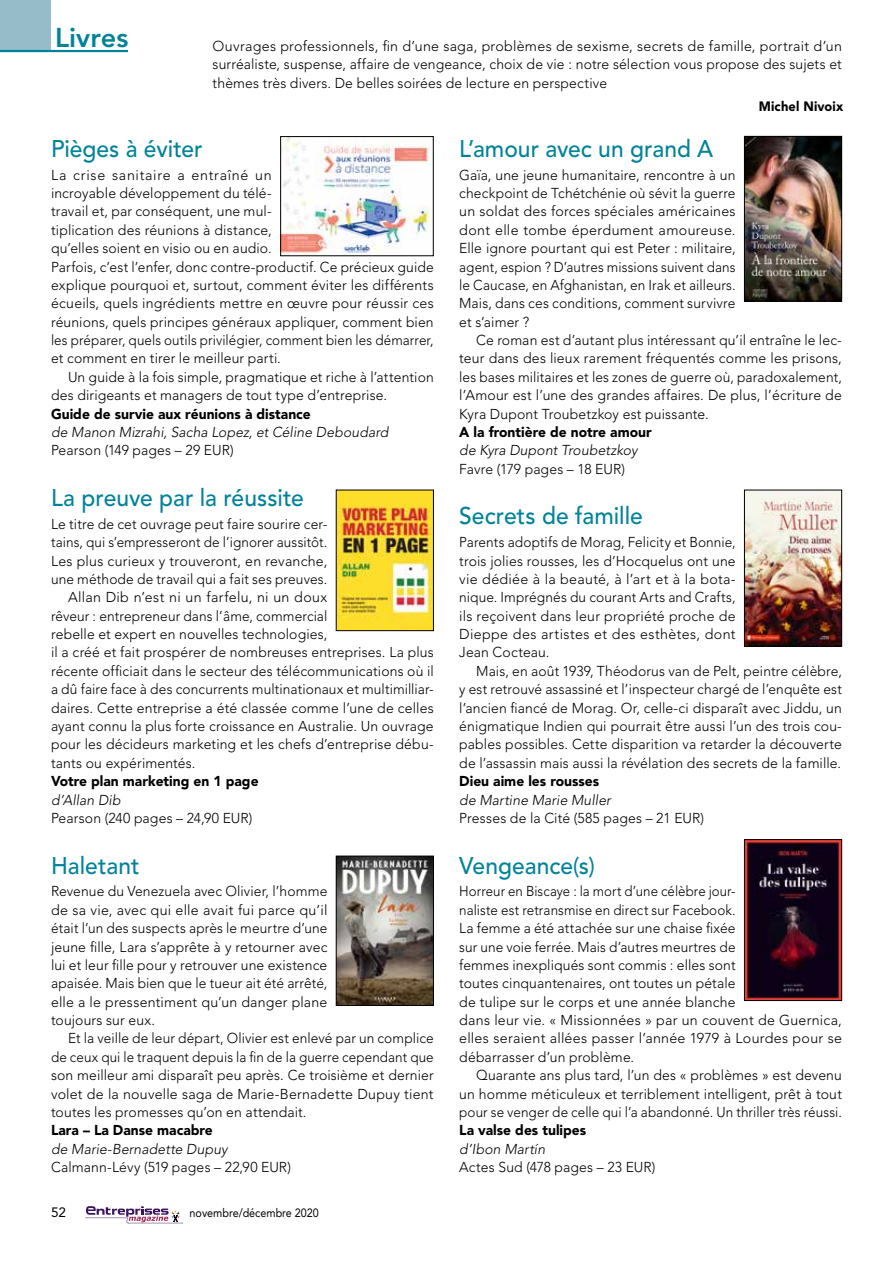
<style>
.page{position:relative;width:893px;height:1263px;background:#fff}
.page>*{position:absolute;margin:0;border:0;box-sizing:border-box;transform-origin:0 0}
.t1{font:800 27px "Avenir";color:#008399}
.t2{font:500 24px "Avenir";color:#008399;scale:.95 1}
.t3{font:300 14.25px/18.3px "Avenir";letter-spacing:.01em;color:#000;text-align:justify}
.t4{font:300 14.25px/18.3px "Avenir";letter-spacing:.01em;color:#000;text-align:justify;scale:.96 1}
.t5{font:300 14.25px/18.3px "Avenir";letter-spacing:.01em;color:#000;scale:.93 1}
.t6{font:900 14.25px "Avenir";color:#000}
.t7{font:italic 300 14.25px "Avenir";letter-spacing:.01em;color:#000}
.t8{font:300 14.25px "Avenir";letter-spacing:.01em;color:#000;scale:.95 1}
.t9{font:900 13.5px "Avenir";letter-spacing:.015em;color:#000;scale:.95 1}
.t10{font:13.5px "Avenir";color:#000}
.t11{font:12px "Avenir";color:#000;scale:.9 1}
</style>
<div class="page">
<svg style="left:85px;top:1206px;width:97px;height:17px"></svg>
<div style="left:0;top:0;width:51px;height:51px;background:#96bcca"></div>
<hr style="left:0;top:50px;width:128px;height:2px;background:#008399">
<img style="left:282px;top:138px;width:150px;height:116px">
<div style="left:280px;top:136px;width:154px;height:120px;border:1px solid #000"></div>
<img style="left:746px;top:138px;width:94px;height:161px">
<div style="left:744px;top:136px;width:98px;height:165px;border:1px solid #000"></div>
<img style="left:338px;top:492px;width:94px;height:137px">
<div style="left:336px;top:490px;width:98px;height:141px;border:1px solid #000"></div>
<img style="left:746px;top:492px;width:94px;height:152px">
<div style="left:744px;top:490px;width:98px;height:156px;border:1px solid #000"></div>
<img style="left:338px;top:858px;width:94px;height:146px">
<div style="left:336px;top:856px;width:98px;height:150px;border:1px solid #000"></div>
<img style="left:746px;top:841px;width:94px;height:158px">
<div style="left:744px;top:839px;width:98px;height:162px;border:1px solid #000"></div>
<h1 class="t1" style="left:55px;top:22px;width:75px">Livres</h1>
<p class="t3" style="left:213px;top:37px;width:631px">Ouvrages professionnels, fin d’une saga, problèmes de sexisme, secrets de famille, portrait d’un surréaliste, suspense, affaire de vengeance, choix de vie : notre sélection vous propose des sujets et thèmes très divers. De belles soirées de lecture en perspective</p>
<p class="t9" style="left:759px;top:98px;width:91px">Michel Nivoix</p>
<h2 class="t2" style="left:51px;top:135px;width:161px">Pièges à éviter</h2>
<p class="t3" style="left:51px;top:166px;width:384px;text-align:left">La crise sanitaire a entraîné un<br>incroyable développement du télé-<br>travail et, par conséquent, une mul-<br>tiplication des réunions à distance,<br>qu’elles soient en visio ou en audio.<br>Parfois, c’est l’enfer, donc contre-productif. Ce précieux guide explique pourquoi et, surtout, comment éviter les différents écueils, quels ingrédients mettre en œuvre pour réussir ces réunions, quels principes généraux appliquer, comment bien les préparer, quels outils privilégier, comment bien les démarrer, et comment en tirer le meilleur parti.</p>
<p class="t3" style="left:51px;top:368px;width:384px;text-indent:17px">Un guide à la fois simple, pragmatique et riche à l’attention des dirigeants et managers de tout type d’entreprise.</p>
<p class="t6" style="left:51px;top:405px;width:261px">Guide de survie aux réunions à distance</p>
<p class="t7" style="left:51px;top:424px;width:339px">de Manon Mizrahi, Sacha Lopez, et Céline Deboudard</p>
<p class="t3" style="left:51px;top:441px;width:184px">Pearson (149 pages – 29 EUR)</p>
<h2 class="t2" style="left:51px;top:484px;width:268px">La preuve par la réussite</h2>
<p class="t3" style="left:51px;top:515px;width:278px">Le titre de cet ouvrage peut faire sourire cer-</p>
<p class="t8" style="left:51px;top:534px;width:292px">tains, qui s’empresseront de l’ignorer aussitôt.</p>
<p class="t3" style="left:51px;top:551px;width:278px">Les plus curieux y trouveront, en revanche,</p>
<p class="t4" style="left:51px;top:570px;width:289px">une méthode de travail qui a fait ses preuves.</p>
<p class="t3" style="left:68px;top:588px;width:261px">Allan Dib n’est ni un farfelu, ni un doux</p>
<p class="t4" style="left:51px;top:607px;width:289px">rêveur : entrepreneur dans l’âme, commercial</p>
<p class="t3" style="left:51px;top:625px;width:278px">rebelle et expert en nouvelles technologies,</p>
<p class="t3" style="left:51px;top:643px;width:384px">il a créé et fait prospérer de nombreuses entreprises. La plus</p>
<p class="t3" style="left:51px;top:662px;width:384px">récente officiait dans le secteur des télécommunications où il</p>
<p class="t4" style="left:51px;top:680px;width:400px">a dû faire face à des concurrents multinationaux et multimilliar-</p>
<p class="t3" style="left:51px;top:698px;width:384px">daires. Cette entreprise a été classée comme l’une de celles</p>
<p class="t3" style="left:51px;top:717px;width:384px">ayant connu la plus forte croissance en Australie. Un ouvrage</p>
<p class="t3" style="left:51px;top:735px;width:384px">pour les décideurs marketing et les chefs d’entreprise débu-</p>
<p class="t3" style="left:51px;top:754px;width:146px">tants ou expérimentés.</p>
<p class="t6" style="left:51px;top:772px;width:209px">Votre plan marketing en 1 page</p>
<p class="t7" style="left:51px;top:791px;width:71px">d’Allan Dib</p>
<p class="t3" style="left:51px;top:809px;width:203px">Pearson (240 pages – 24,90 EUR)</p>
<h2 class="t2" style="left:51px;top:851px;width:95px">Haletant</h2>
<p class="t3" style="left:51px;top:882px;width:278px">Revenue du Venezuela avec Olivier, l’homme de sa vie, avec qui elle avait fui parce qu’il était l’un des suspects après le meurtre d’une jeune fille, Lara s’apprête à y retourner avec lui et leur fille pour y retrouver une existence apaisée. Mais bien que le tueur ait été arrêté, elle a le pressentiment qu’un danger plane toujours sur eux.</p>
<p class="t4" style="left:51px;top:1029px;width:400px;text-indent:17px">Et la veille de leur départ, Olivier est enlevé par un complice de ceux qui le traquent depuis la fin de la guerre cependant que son meilleur ami disparaît peu après. Ce troisième et dernier volet de la nouvelle saga de Marie-Bernadette Dupuy tient toutes les promesses qu’on en attendait.</p>
<p class="t6" style="left:51px;top:1122px;width:163px">Lara – La Danse macabre</p>
<p class="t7" style="left:51px;top:1140px;width:178px">de Marie-Bernadette Dupuy</p>
<p class="t3" style="left:51px;top:1158px;width:241px">Calmann-Lévy (519 pages – 22,90 EUR)</p>
<p class="t10" style="left:51px;top:1204px;width:17px">52</p>
<p class="t11" style="left:190px;top:1206px;width:145px">novembre/décembre 2020</p>
<h2 class="t2" style="left:459px;top:135px;width:269px">L’amour avec un grand A</h2>
<p class="t3" style="left:459px;top:166px;width:278px">Gaïa, une jeune humanitaire, rencontre à un checkpoint de Tchétchénie où sévit la guerre un soldat des forces spéciales américaines dont elle tombe éperdument amoureuse.<br>Elle ignore pourtant qui est Peter : militaire, agent, espion ? D’autres missions suivent dans le Caucase, en Afghanistan, en Irak et ailleurs.<br>Mais, dans ces conditions, comment survivre et s’aimer ?</p>
<p class="t3" style="left:459px;top:331px;width:384px;text-indent:17px">Ce roman est d’autant plus intéressant qu’il entraîne le lec&shy;teur dans des lieux rarement fréquentés comme les prisons, les bases militaires et les zones de guerre où, paradoxalement, l’Amour est l’une des grandes affaires. De plus, l’écriture de Kyra Dupont Troubetzkoy est puissante.</p>
<p class="t6" style="left:459px;top:423px;width:194px">A la frontière de notre amour</p>
<p class="t7" style="left:459px;top:442px;width:180px">de Kyra Dupont Troubetzkoy</p>
<p class="t3" style="left:459px;top:460px;width:167px">Favre (179 pages – 18 EUR)</p>
<h2 class="t2" style="left:459px;top:502px;width:195px">Secrets de famille</h2>
<p class="t4" style="left:459px;top:533px;width:289px">Parents adoptifs de Morag, Felicity et Bonnie, trois jolies rousses, les d’Hocquelus ont une vie dédiée à la beauté, à l’art et à la bota&shy;nique. Imprégnés du courant Arts and Crafts, ils reçoivent dans leur propriété proche de Dieppe des artistes et des esthètes, dont Jean Cocteau.</p>
<p class="t3" style="left:459px;top:662px;width:384px;text-indent:17px">Mais, en août 1939, Théodorus van de Pelt, peintre célèbre, y est retrouvé assassiné et l’inspecteur chargé de l’enquête est l’ancien fiancé de Morag. Or, celle-ci disparaît avec Jiddu, un énigmatique Indien qui pourrait être aussi l’un des trois cou&shy;pables possibles. Cette disparition va retarder la découverte de l’assassin mais aussi la révélation des secrets de la famille.</p>
<p class="t6" style="left:459px;top:772px;width:142px">Dieu aime les rousses</p>
<p class="t7" style="left:459px;top:791px;width:153px">de Martine Marie Muller</p>
<p class="t3" style="left:459px;top:809px;width:246px">Presses de la Cité (585 pages – 21 EUR)</p>
<h2 class="t2" style="left:459px;top:851px;width:144px">Vengeance(s)</h2>
<p class="t5" style="left:459px;top:882px;width:413px">Horreur en Biscaye : la mort d’une célèbre jour-<br>naliste est retransmise en direct sur Facebook.<br>La femme a été attachée sur une chaise fixée<br>sur une voie ferrée. Mais d’autres meurtres de<br>femmes inexpliqués sont commis : elles sont<br>toutes cinquantenaires, ont toutes un pétale<br>de tulipe sur le corps et une année blanche<br>dans leur vie. « Missionnées » par un couvent de Guernica, elles seraient allées passer l’année 1979 à Lourdes pour se débarrasser d’un problème.</p>
<p class="t3" style="left:459px;top:1066px;width:384px;text-indent:17px">Quarante ans plus tard, l’un des « problèmes » est devenu un homme méticuleux et terriblement intelligent, prêt à tout pour se venger de celle qui l’a abandonné. Un thriller très réussi.</p>
<p class="t6" style="left:459px;top:1122px;width:128px">La valse des tulipes</p>
<p class="t7" style="left:459px;top:1140px;width:87px">d’Ibon Martín</p>
<p class="t3" style="left:459px;top:1158px;width:198px">Actes Sud (478 pages – 23 EUR)</p>
</div>
